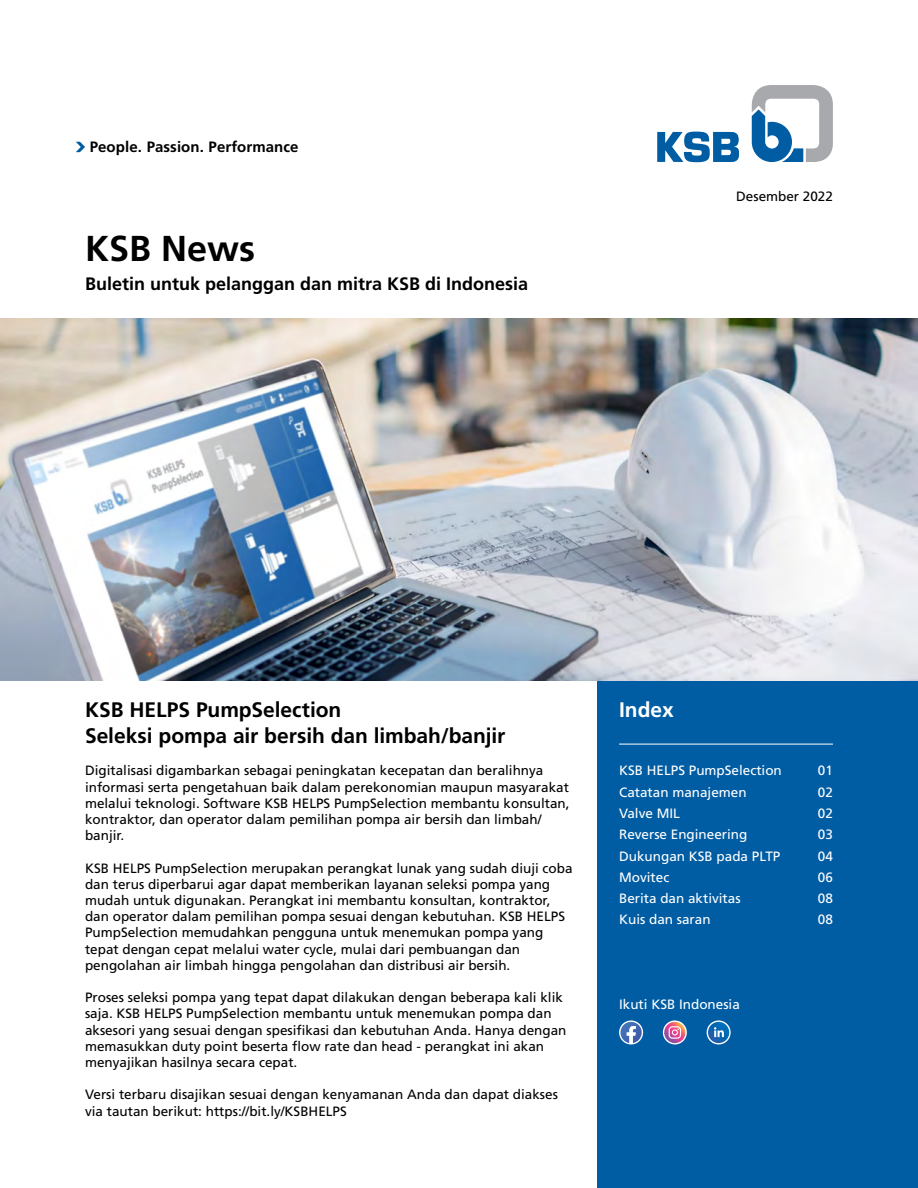
<style>
.page{position:relative;width:918px;height:1188px;background:#fff}
.page>*{position:absolute;margin:0;border:0;box-sizing:border-box;transform-origin:0 0}
.t1{font:700 36px "Frutigerfor KSB";color:#000}
.t2{font:700 21px/25.2px "Frutigerfor KSB";letter-spacing:-.005em;color:#000}
.t3{font:700 21px "Frutigerfor KSB";color:#fff}
.t4{font:700 18px "Frutigerfor KSB";color:#000}
.t5{font:700 15px "Frutigerfor KSB";letter-spacing:.005em;color:#000}
.t6{font:13.5px/16.2px "Frutigerfor KSB";color:#000}
.t7{font:13.5px/21.3px "Frutigerfor KSB";color:#fff}
</style>
<div class="page">
<div style="left:598px;top:680px;width:320px;height:508px;background:#005da4"></div>
<img style="left:0;top:319px;width:918px;height:361px">
<hr style="left:619px;top:744px;width:214px;height:1px;background:#fff">
<svg style="left:619px;top:1020px;width:24px;height:24px"></svg>
<svg style="left:620px;top:1022px;width:22px;height:21px"></svg>
<svg style="left:663px;top:1020px;width:24px;height:24px"></svg>
<svg style="left:664px;top:1022px;width:21px;height:21px"></svg>
<svg style="left:669px;top:1026px;width:12px;height:13px"></svg>
<svg style="left:707px;top:1020px;width:24px;height:24px"></svg>
<svg style="left:708px;top:1022px;width:21px;height:21px"></svg>
<svg style="left:714px;top:1027px;width:10px;height:10px"></svg>
<svg style="left:76px;top:142px;width:9px;height:10px"></svg>
<svg style="left:751px;top:85px;width:82px;height:77px"></svg>
<svg style="left:657px;top:131px;width:82px;height:31px"></svg>
<p class="t5" style="left:90px;top:138px;width:210px">People. Passion. Performance</p>
<h1 class="t1" style="left:85px;top:227px;width:172px">KSB News</h1>
<h3 class="t4" style="left:85px;top:273px;width:445px">Buletin untuk pelanggan dan mitra KSB di Indonesia</h3>
<p class="t6" style="left:736px;top:189px;width:98px">Desember 2022</p>
<h2 class="t2" style="left:85px;top:697px;width:422px">KSB HELPS PumpSelection<br>Seleksi pompa air bersih dan limbah/banjir</h2>
<h2 class="t3" style="left:619px;top:698px;width:56px">Index</h2>
<p class="t7" style="left:619px;top:760px;width:164px">KSB HELPS PumpSelection<br>Catatan manajemen<br>Valve MIL<br>Reverse Engineering<br>Dukungan KSB pada PLTP<br>Movitec<br>Berita dan aktivitas<br>Kuis dan saran</p>
<p class="t7" style="left:818px;top:760px;width:17px">01</p>
<p class="t6" style="left:85px;top:763px;width:486px">Digitalisasi digambarkan sebagai peningkatan kecepatan dan beralihnya informasi serta pengetahuan baik dalam perekonomian maupun masyarakat melalui teknologi. Software KSB HELPS PumpSelection membantu konsultan, kontraktor, dan operator dalam pemilihan pompa air bersih dan limbah/ banjir.</p>
<p class="t6" style="left:85px;top:860px;width:489px">KSB HELPS PumpSelection merupakan perangkat lunak yang sudah diuji coba dan terus diperbarui agar dapat memberikan layanan seleksi pompa yang mudah untuk digunakan. Perangkat ini membantu konsultan, kontraktor, dan operator dalam pemilihan pompa sesuai dengan kebutuhan. KSB HELPS PumpSelection memudahkan pengguna untuk menemukan pompa yang tepat dengan cepat melalui water cycle, mulai dari pembuangan dan pengolahan air limbah hingga pengolahan dan distribusi air bersih.</p>
<p class="t6" style="left:85px;top:990px;width:483px">Proses seleksi pompa yang tepat dapat dilakukan dengan beberapa kali klik saja. KSB HELPS PumpSelection membantu untuk menemukan pompa dan aksesori yang sesuai dengan spesifikasi dan kebutuhan Anda. Hanya dengan memasukkan duty point beserta flow rate dan head - perangkat ini akan menyajikan hasilnya secara cepat.</p>
<p class="t6" style="left:85px;top:1087px;width:474px">Versi terbaru disajikan sesuai dengan kenyamanan Anda dan dapat diakses via tautan berikut: https://bit.ly/KSBHELPS</p>
<p class="t7" style="left:818px;top:781px;width:17px">02</p>
<p class="t7" style="left:818px;top:803px;width:17px">02</p>
<p class="t7" style="left:818px;top:824px;width:17px">03</p>
<p class="t7" style="left:818px;top:845px;width:17px">04</p>
<p class="t7" style="left:818px;top:866px;width:17px">06</p>
<p class="t7" style="left:818px;top:888px;width:17px">08</p>
<p class="t7" style="left:818px;top:909px;width:17px">08</p>
<p class="t7" style="left:619px;top:994px;width:122px">Ikuti KSB Indonesia</p>
</div>
